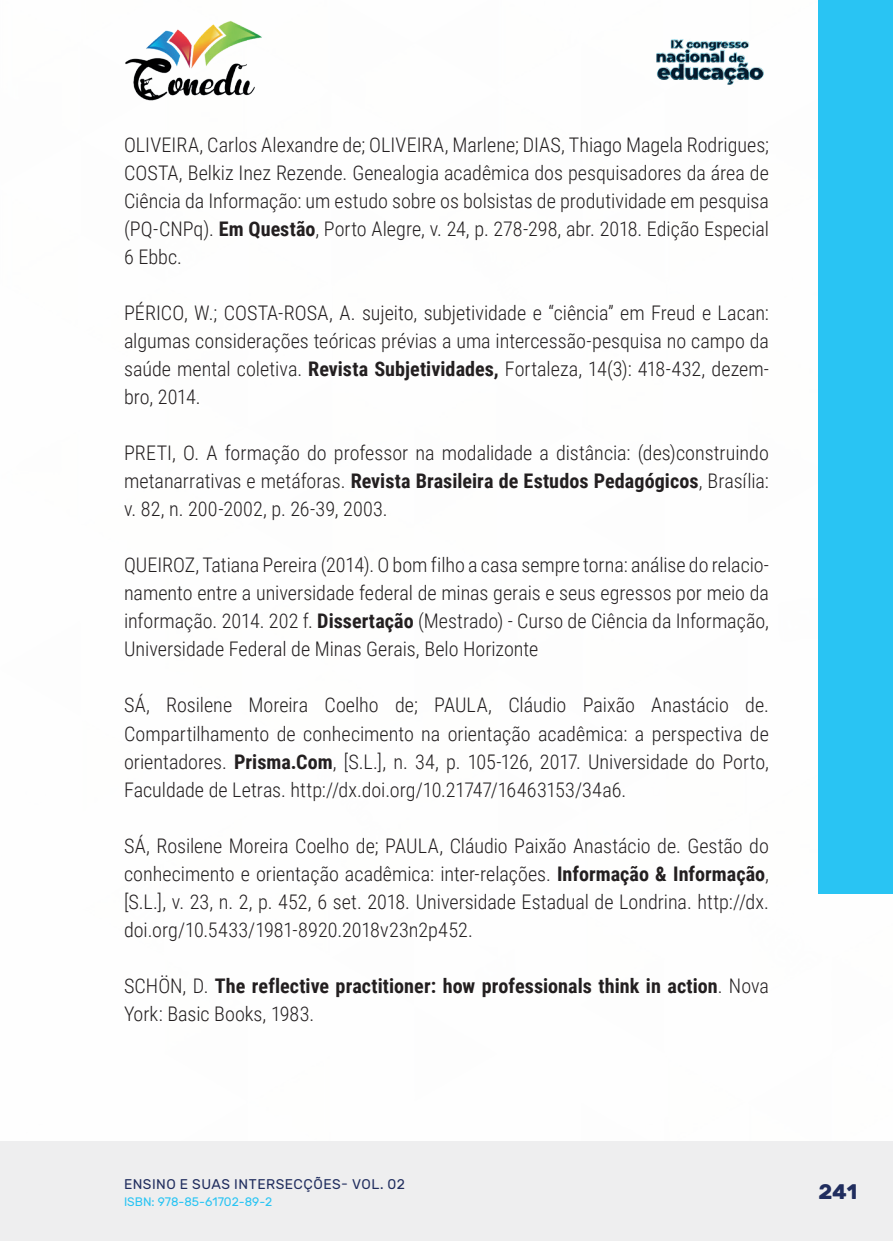
<style>
.page{position:relative;width:893px;height:1241px;background:#fff}
.page>*{position:absolute;margin:0;border:0;box-sizing:border-box;transform-origin:0 0}
.t1{font:700 21px "Rubik";color:#202d5e}
._17_REFERENCIAS{font:300 20.12px/28px "Roboto Condensed";color:#231f20;text-align:justify}
._17_REFERENCIAS-2{font:700 20.12px/28px "Roboto Condensed";letter-spacing:.005em;color:#231f20}
.t2{font:14px "Rubik";letter-spacing:.035em;color:#202d5e}
.t3{font:12.25px "Rubik";color:#29c4f3}
.s1{font-weight:700}
.s2{font-weight:300}
</style>
<div class="page">
<div style="left:0;top:1141px;width:893px;height:99px;background:#eeeeef"></div>
<img style="left:125px;top:20px;width:137px;height:81px">
<img style="left:656px;top:39px;width:108px;height:46px">
<div style="left:819px;top:0;width:74px;height:893px;background:#29c4f3"></div>
<p class="_17_REFERENCIAS" style="left:124px;top:130px;width:646px">OLIVEIRA, Carlos Alexandre de; OLIVEIRA, Marlene; DIAS, Thiago Magela Rodrigues; COSTA, Belkiz Inez Rezende. Genealogia acadêmica dos pesquisadores da área de Ciência da Informação: um estudo sobre os bolsistas de produtividade em pesquisa (PQ-CNPq). <span class="s1">Em Questão</span>, Porto Alegre, v. 24, p. 278-298, abr. 2018. Edição Especial 6 Ebbc.</p>
<p class="_17_REFERENCIAS" style="left:124px;top:298px;width:646px">PÉRICO, W.; COSTA-ROSA, A. sujeito, subjetividade e “ciência” em Freud e Lacan: algumas considerações teóricas prévias a uma intercessão-pesquisa no campo da saúde mental coletiva. <span class="s1">Revista Subjetividades,</span> Fortaleza, 14(3): 418-432, dezem&shy;bro, 2014.</p>
<p class="_17_REFERENCIAS" style="left:124px;top:438px;width:646px">PRETI, O. A formação do professor na modalidade a distância: (des)construindo metanarrativas e metáforas. <span class="s1">Revista Brasileira de Estudos Pedagógicos</span>, Brasília: v. 82, n. 200-2002, p. 26-39, 2003.</p>
<p class="_17_REFERENCIAS" style="left:124px;top:550px;width:646px">QUEIROZ, Tatiana Pereira (2014). O bom filho a casa sempre torna: análise do relacio&shy;namento entre a universidade federal de minas gerais e seus egressos por meio da informação. 2014. 202 f. <span class="s1">Dissertação</span> (Mestrado) - Curso de Ciência da Informação, Universidade Federal de Minas Gerais, Belo Horizonte</p>
<p class="_17_REFERENCIAS" style="left:124px;top:690px;width:646px">SÁ, Rosilene Moreira Coelho de; PAULA, Cláudio Paixão Anastácio de.<br>Compartilhamento de conhecimento na orientação acadêmica: a perspectiva de orientadores. <span class="s1">Prisma.Com</span>, [S.L.], n. 34, p. 105-126, 2017. Universidade do Porto, Faculdade de Letras. http://dx.doi.org/10.21747/16463153/34a6.</p>
<p class="_17_REFERENCIAS" style="left:124px;top:830px;width:646px">SÁ, Rosilene Moreira Coelho de; PAULA, Cláudio Paixão Anastácio de. Gestão do conhecimento e orientação acadêmica: inter-relações. <span class="s1">Informação &amp; Informação</span>, [S.L.], v. 23, n. 2, p. 452, 6 set. 2018. Universidade Estadual de Londrina. http://dx. doi.org/10.5433/1981-8920.2018v23n2p452.</p>
<p class="_17_REFERENCIAS-2" style="left:124px;top:970px;width:646px"><span class="s2">SCHÖN, D.</span> The reflective practitioner: how professionals think in action<span class="s2">. Nova<br>York: Basic Books, 1983.</span></p>
<p class="t2" style="left:124px;top:1175px;width:282px">ENSINO E SUAS INTERSECÇÕES- VOL. 02</p>
<p class="t3" style="left:124px;top:1194px;width:150px">ISBN: 978-85-61702-89-2</p>
<p class="t1" style="left:819px;top:1179px;width:40px">241</p>
</div>
